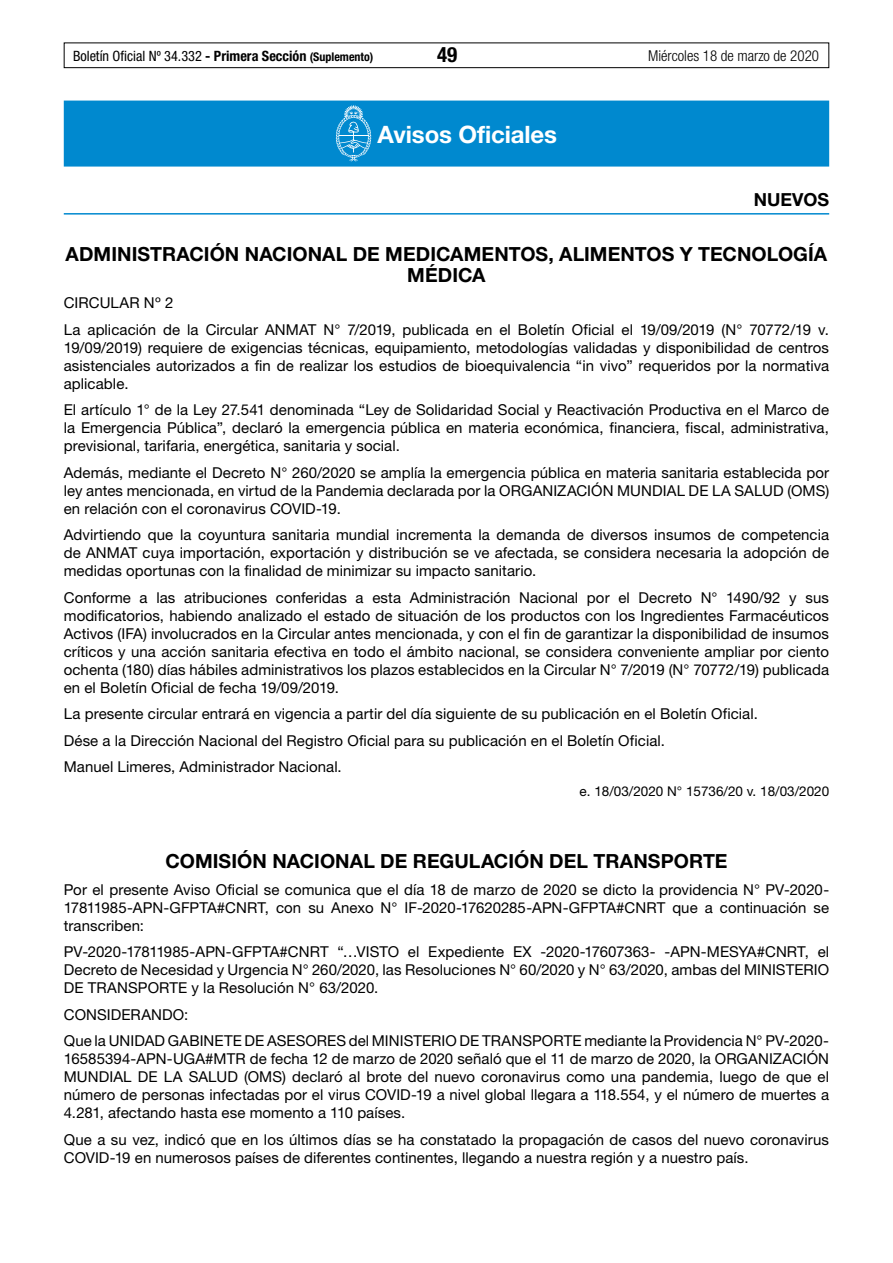
<style>
.page{position:relative;width:893px;height:1263px;background:#fff}
.page>*{position:absolute;margin:0;border:0;box-sizing:border-box;transform-origin:0 0}
.t1{font:700 24px "Helvetica Neue LT Std";letter-spacing:-.005em;color:#fff}
.t2{font:700 condensed 21px "Helvetica Neue LT Std";color:#000}
.t3{font:700 19.5px/21px "Helvetica Neue LT Std";color:#000;text-align:center}
.t4{font:700 18px "Helvetica Neue LT Std";color:#000}
.t5{font:15px/18px "Helvetica Neue LT Std";letter-spacing:.005em;color:#000;text-align:justify}
.t6{font:300 condensed 15px "Helvetica Neue LT Std";color:#000}
.t7{font:condensed 14.25px "Helvetica Neue LT Std";color:#000}
.t8{font:13.5px "Helvetica Neue LT Std";color:#000}
.s1{font-weight:700}
.s2{font-weight:700;font-size:12px}
</style>
<div class="page">
<div style="left:64px;top:43px;width:765px;height:25px;border:1px solid #000"></div>
<div style="left:64px;top:101px;width:765px;height:66px;background:#0089cf"></div>
<hr style="left:64px;top:213px;width:765px;height:2px;background:#0089cf">
<svg style="left:336px;top:105px;width:35px;height:56px"></svg>
<p class="t7" style="left:73px;top:47px;width:302px">Boletín Oficial Nº 34.332 <span class="s1">- Primera Sección</span> <span class="s2">(Suplemento)</span></p>
<h2 class="t2" style="left:437px;top:42px;width:22px">49</h2>
<p class="t6" style="left:648px;top:47px;width:172px">Miércoles 18 de marzo de 2020</p>
<h1 class="t1" style="left:378px;top:120px;width:181px">Avisos Oficiales</h1>
<p class="t4" style="left:754px;top:188px;width:77px">NUEVOS</p>
<h3 class="t3" style="left:66px;top:243px;width:763px">ADMINISTRACIÓN NACIONAL DE MEDICAMENTOS, ALIMENTOS Y TECNOLOGÍA<br>MÉDICA</h3>
<p class="t5" style="left:64px;top:290px;width:767px;line-height:26.5px">CIRCULAR Nº 2<br>La aplicación de la Circular ANMAT N° 7/2019, publicada en el Boletín Oficial el 19/09/2019 (N° 70772/19 v.</p>
<p class="t5" style="left:64px;top:338px;width:767px">19/09/2019) requiere de exigencias técnicas, equipamiento, metodologías validadas y disponibilidad de centros asistenciales autorizados a fin de realizar los estudios de bioequivalencia “in vivo” requeridos por la normativa aplicable.</p>
<p class="t5" style="left:64px;top:401px;width:767px">El artículo 1° de la Ley 27.541 denominada “Ley de Solidaridad Social y Reactivación Productiva en el Marco de la Emergencia Pública”, declaró la emergencia pública en materia económica, financiera, fiscal, administrativa, previsional, tarifaria, energética, sanitaria y social.</p>
<p class="t5" style="left:64px;top:463px;width:767px">Además, mediante el Decreto N° 260/2020 se amplía la emergencia pública en materia sanitaria establecida por ley antes mencionada, en virtud de la Pandemia declarada por la ORGANIZACIÓN MUNDIAL DE LA SALUD (OMS) en relación con el coronavirus COVID-19.</p>
<p class="t5" style="left:64px;top:526px;width:767px">Advirtiendo que la coyuntura sanitaria mundial incrementa la demanda de diversos insumos de competencia de ANMAT cuya importación, exportación y distribución se ve afectada, se considera necesaria la adopción de medidas oportunas con la finalidad de minimizar su impacto sanitario.</p>
<p class="t5" style="left:64px;top:588px;width:767px">Conforme a las atribuciones conferidas a esta Administración Nacional por el Decreto N° 1490/92 y sus modificatorios, habiendo analizado el estado de situación de los productos con los Ingredientes Farmacéuticos Activos (IFA) involucrados en la Circular antes mencionada, y con el fin de garantizar la disponibilidad de insumos críticos y una acción sanitaria efectiva en todo el ámbito nacional, se considera conveniente ampliar por ciento ochenta (180) días hábiles administrativos los plazos establecidos en la Circular N° 7/2019 (N° 70772/19) publicada en el Boletín Oficial de fecha 19/09/2019.</p>
<p class="t5" style="left:64px;top:701px;width:696px;line-height:26.5px;text-align:left">La presente circular entrará en vigencia a partir del día siguiente de su publicación en el Boletín Oficial.<br>Dése a la Dirección Nacional del Registro Oficial para su publicación en el Boletín Oficial.<br>Manuel Limeres, Administrador Nacional.</p>
<p class="t8" style="left:580px;top:783px;width:251px">e. 18/03/2020 N° 15736/20 v. 18/03/2020</p>
<h3 class="t3" style="left:165px;top:850px;width:564px">COMISIÓN NACIONAL DE REGULACIÓN DEL TRANSPORTE</h3>
<p class="t5" style="left:64px;top:880px;width:767px">Por el presente Aviso Oficial se comunica que el día 18 de marzo de 2020 se dicto la providencia N° PV-2020- 17811985-APN-GFPTA#CNRT, con su Anexo N° IF-2020-17620285-APN-GFPTA#CNRT que a continuación se transcriben:</p>
<p class="t5" style="left:64px;top:942px;width:767px">PV-2020-17811985-APN-GFPTA#CNRT “…VISTO el Expediente EX -2020-17607363- -APN-MESYA#CNRT, el Decreto de Necesidad y Urgencia N° 260/2020, las Resoluciones N° 60/2020 y N° 63/2020, ambas del MINISTERIO DE TRANSPORTE y la Resolución N° 63/2020.</p>
<p class="t5" style="left:64px;top:1001px;width:767px;line-height:26.5px">CONSIDERANDO:<br>Que la UNIDAD GABINETE DE ASESORES del MINISTERIO DE TRANSPORTE mediante la Providencia N° PV-2020-</p>
<p class="t5" style="left:64px;top:1049px;width:767px">16585394-APN-UGA#MTR de fecha 12 de marzo de 2020 señaló que el 11 de marzo de 2020, la ORGANIZACIÓN MUNDIAL DE LA SALUD (OMS) declaró al brote del nuevo coronavirus como una pandemia, luego de que el número de personas infectadas por el virus COVID-19 a nivel global llegara a 118.554, y el número de muertes a 4.281, afectando hasta ese momento a 110 países.</p>
<p class="t5" style="left:64px;top:1130px;width:767px">Que a su vez, indicó que en los últimos días se ha constatado la propagación de casos del nuevo coronavirus<br>COVID-19 en numerosos países de diferentes continentes, llegando a nuestra región y a nuestro país.</p>
</div>
